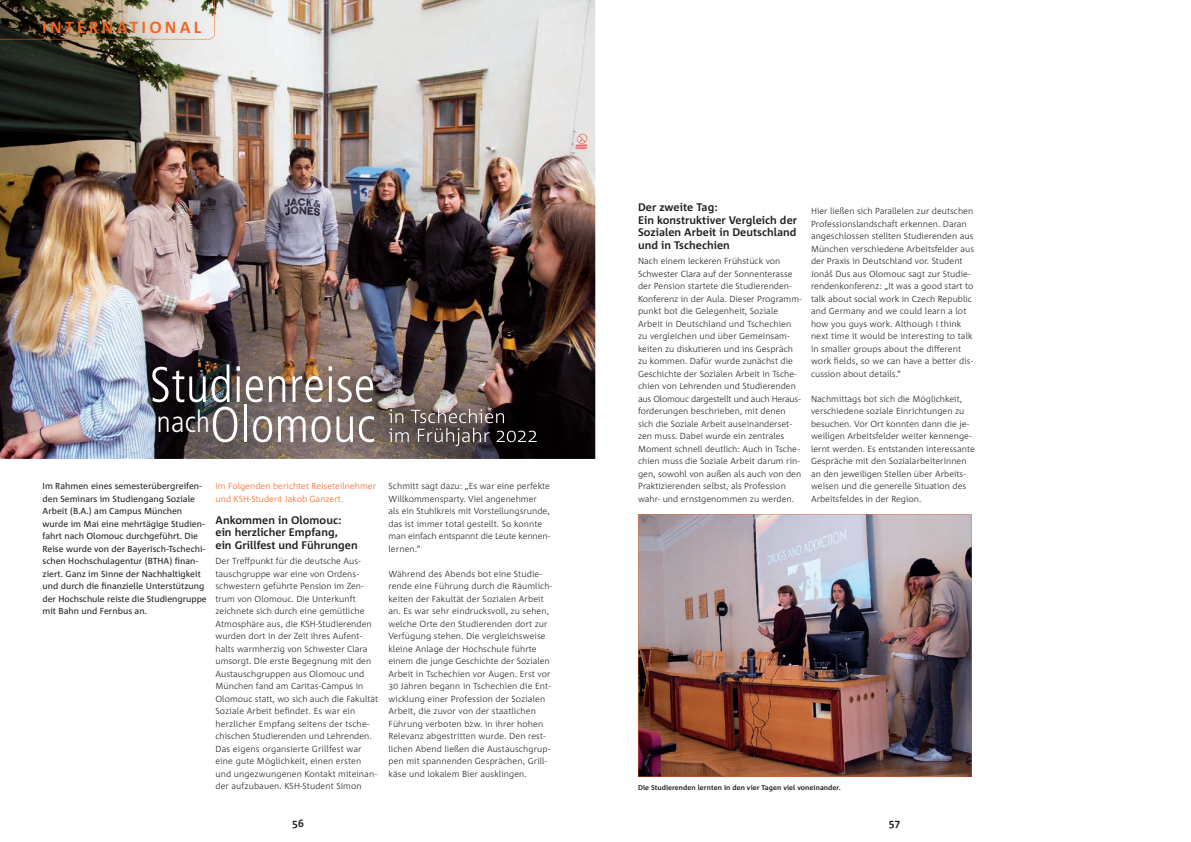
<style>
.page{position:relative;width:1191px;height:842px;background:#fff}
.page>*{position:absolute;margin:0;border:0;box-sizing:border-box;transform-origin:0 0}
.t1{font:300 condensed 50px/40px "Frutiger";letter-spacing:.01em;color:#fff}
.t2{font:700 16px "Corpid";letter-spacing:.2em;color:#f36421}
.t3{font:700 11px/12.5px "Corpid";letter-spacing:.005em;color:#231f20}
.t4{font:700 10.5px "Corpid";color:#231f20}
.t5{font:300 8.8px/12.5px "Corpid";letter-spacing:.005em;color:#231f20}
.t6{font:8.8px/12.5px "Corpid";letter-spacing:.005em;color:#231f20}
.t7{font:300 8.8px/12.5px "Corpid";letter-spacing:.005em;color:#f36421}
.t8{font:700 7px "Corpid";letter-spacing:.01em;color:#231f20}
</style>
<div class="page">
<img style="left:0;top:0;width:595px;height:459px">
<img style="left:0;top:0;width:215px;height:39px">
<img style="left:638px;top:514px;width:333px;height:263px">
<img style="left:389px;top:409px;width:115px;height:14px">
<img style="left:389px;top:428px;width:147px;height:18px">
<h2 class="t2" style="left:42px;top:19px;width:161px">INTERNATIONAL</h2>
<h1 class="t1" style="left:150px;top:365px;width:227px">Studienreise <sup>nach</sup>Olomouc</h1>
<p class="t6" style="left:43px;top:480px;width:166px">Im Rahmen eines semesterübergreifen&shy;den Seminars im Studiengang Soziale Arbeit (B.A.) am Campus München wurde im Mai eine mehrtägige Studien&shy;fahrt nach Olomouc durchgeführt. Die Reise wurde von der Bayerisch-Tschechi&shy;schen Hochschulagentur (BTHA) finan&shy;ziert. Ganz im Sinne der Nachhaltigkeit und durch die finanzielle Unterstützung der Hochschule reiste die Studiengruppe mit Bahn und Fernbus an.</p>
<p class="t7" style="left:215px;top:480px;width:162px">Im Folgenden berichtet Reiseteilnehmer und KSH-Student Jakob Ganzert.</p>
<p class="t3" style="left:215px;top:514px;width:144px">Ankommen in Olomouc: ein herzlicher Empfang,<br>ein Grillfest und Führungen</p>
<p class="t5" style="left:215px;top:555px;width:164px">Der Treffpunkt für die deutsche Aus&shy;tauschgruppe war eine von Ordens&shy;schwestern geführte Pension im Zen&shy;trum von Olomouc. Die Unterkunft zeichnete sich durch eine gemütliche Atmosphäre aus, die KSH-Studierenden wurden dort in der Zeit ihres Aufent&shy;halts warmherzig von Schwester Clara umsorgt. Die erste Begegnung mit den Austauschgruppen aus Olomouc und München fand am Caritas-Campus in Olomouc statt, wo sich auch die Fakultät Soziale Arbeit befindet. Es war ein herzlicher Empfang seitens der tsche&shy;chischen Studierenden und Lehrenden.<br>Das eigens organsierte Grillfest war eine gute Möglichkeit, einen ersten und ungezwungenen Kontakt miteinan&shy;der aufzubauen. KSH-Student Simon</p>
<p class="t5" style="left:388px;top:480px;width:163px">Schmitt sagt dazu: „Es war eine perfekte Willkommensparty. Viel angenehmer<br>als ein Stuhlkreis mit Vorstellungsrunde, das ist immer total gestellt. So konnte man einfach entspannt die Leute kennen&shy;lernen.“</p>
<p class="t5" style="left:388px;top:568px;width:165px">Während des Abends bot eine Studie&shy;rende eine Führung durch die Räumlich&shy;keiten der Fakultät der Sozialen Arbeit an. Es war sehr eindrucksvoll, zu sehen, welche Orte den Studierenden dort zur Verfügung stehen. Die vergleichsweise kleine Anlage der Hochschule führte einem die junge Geschichte der Sozialen Arbeit in Tschechien vor Augen. Erst vor 30 Jahren begann in Tschechien die Ent&shy;wicklung einer Profession der Sozialen Arbeit, die zuvor von der staatlichen Führung verboten bzw. in ihrer hohen Relevanz abgestritten wurde. Den rest&shy;lichen Abend ließen die Austauschgrup&shy;pen mit spannenden Gesprächen, Grill&shy;käse und lokalem Bier ausklingen.</p>
<p class="t3" style="left:638px;top:201px;width:161px">Der zweite Tag:<br>Ein konstruktiver Vergleich der<br>Sozialen Arbeit in Deutschland und in Tschechien</p>
<p class="t5" style="left:638px;top:255px;width:165px">Nach einem leckeren Frühstück von Schwester Clara auf der Sonnenterasse der Pension startete die Studierenden-Konferenz in der Aula. Dieser Programm&shy;punkt bot die Gelegenheit, Soziale Arbeit in Deutschland und Tschechien zu vergleichen und über Gemeinsam&shy;keiten zu diskutieren und ins Gespräch zu kommen. Dafür wurde zunächst die Geschichte der Sozialen Arbeit in Tsche&shy;chien von Lehrenden und Studierenden aus Olomouc dargestellt und auch Heraus&shy;forderungen beschrieben, mit denen sich die Soziale Arbeit auseinanderset&shy;zen muss. Dabei wurde ein zentrales Moment schnell deutlich: Auch in Tsche&shy;chien muss die Soziale Arbeit darum rin&shy;gen, sowohl von außen als auch von den Praktizierenden selbst, als Profession wahr- und ernstgenommen zu werden.</p>
<p class="t5" style="left:811px;top:205px;width:165px">Hier ließen sich Parallelen zur deutschen Professionslandschaft erkennen. Daran angeschlossen stellten Studierenden aus München verschiedene Arbeitsfelder aus der Praxis in Deutschland vor. Student Jonáš Dus aus Olomouc sagt zur Studie&shy;rendenkonferenz: „It was a good start to talk about social work in Czech Republic and Germany and we could learn a lot how you guys work. Although I think next time it would be interesting to talk in smaller groups about the different work fields, so we can have a better dis&shy;cussion about details.”</p>
<p class="t5" style="left:811px;top:393px;width:165px">Nachmittags bot sich die Möglichkeit, verschiedene soziale Einrichtungen zu besuchen. Vor Ort konnten dann die je&shy;weiligen Arbeitsfelder weiter kennenge&shy;lernt werden. Es entstanden interessante Gespräche mit den SozialarbeiterInnen an den jeweiligen Stellen über Arbeits&shy;weisen und die generelle Situation des Arbeitsfeldes in der Region.</p>
<p class="t8" style="left:638px;top:783px;width:204px">Die Studierenden lernten in den vier Tagen viel voneinander.</p>
<p class="t4" style="left:292px;top:818px;width:13px">56</p>
<p class="t4" style="left:888px;top:818px;width:13px">57</p>
</div>
